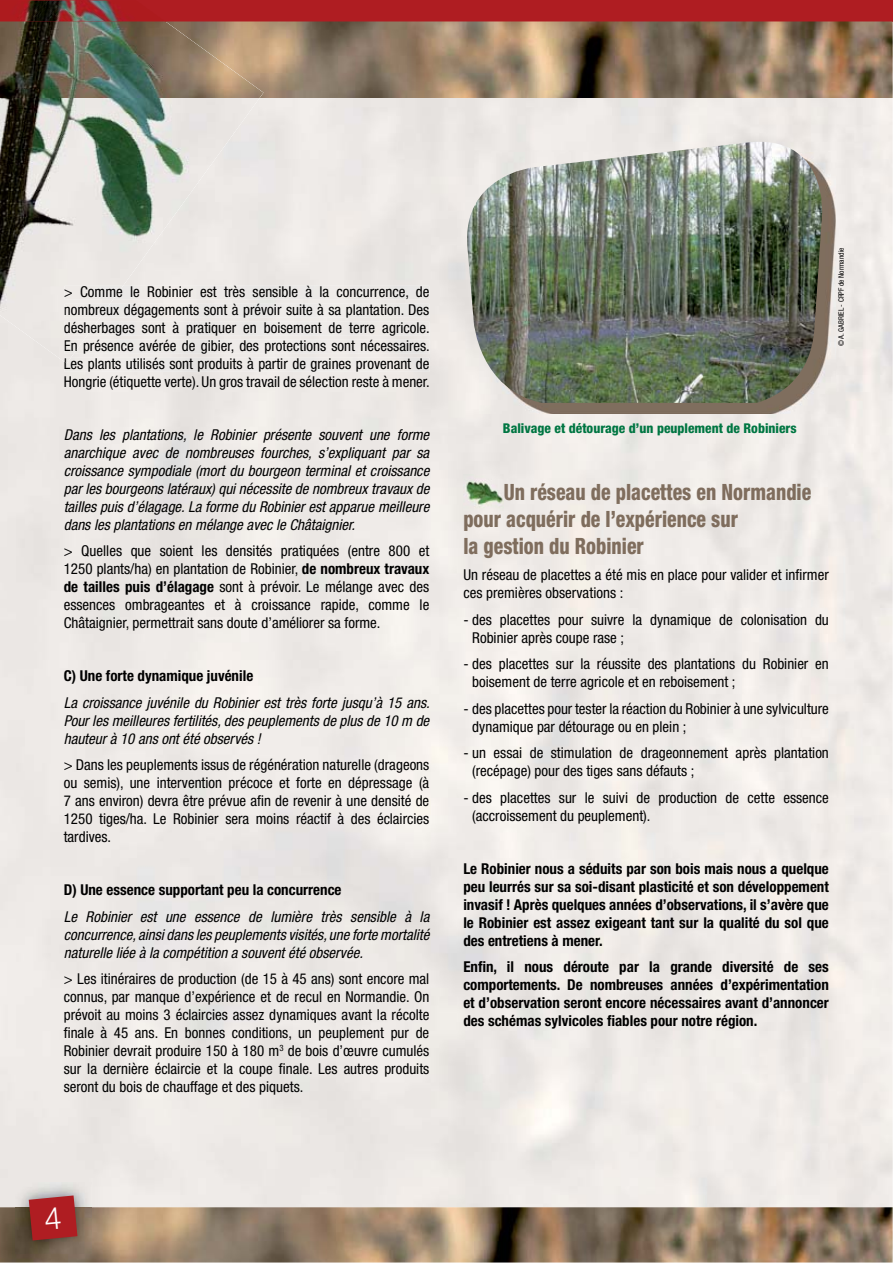
<style>
.page{position:relative;width:893px;height:1263px;background:#fff}
.page>*{position:absolute;margin:0;border:0;box-sizing:border-box;transform-origin:0 0}
.t1{font:800 condensed 22.5px/27px "Helvetica Neue LT Std";color:#7f6d5d;scale:.88 1}
.t2{font:condensed 15px/18px "Helvetica Neue LT Std";color:#000}
.t3{font:italic condensed 15px/18px "Helvetica Neue LT Std";color:#000;text-align:justify}
.t4{font:700 condensed 15px/18px "Helvetica Neue LT Std";color:#000;text-align:justify}
.t5{font:800 condensed 13.5px "Helvetica Neue LT Std";color:#007642}
.t6{font:condensed 7.5px "Helvetica Neue LT Std";color:#000}
.s1{font-weight:700}
</style>
<div class="page">
<div style="left:260px;top:286px;width:169px;height:13px;background:#eae8e5"></div>
<div style="left:260px;top:304px;width:169px;height:14px;background:#ece9e6"></div>
<div style="left:260px;top:322px;width:169px;height:14px;background:#ece9e7"></div>
<div style="left:260px;top:340px;width:169px;height:14px;background:#ece9e8"></div>
<div style="left:0;top:0;width:893px;height:22px;background:#af1d22"></div>
<img style="left:264px;top:21px;width:629px;height:77px">
<img style="left:0;top:1207px;width:893px;height:56px">
<img style="left:15px;top:1182px;width:76px;height:72px">
<img style="left:463px;top:474px;width:41px;height:36px">
<img style="left:480px;top:152px;width:355px;height:262px">
<img style="left:461px;top:142px;width:366px;height:261px">
<img style="left:0;top:98px;width:260px;height:264px">
<img style="left:24px;top:0;width:96px;height:21px">
<img style="left:0;top:21px;width:264px;height:77px">
<img style="left:64px;top:286px;width:59px;height:13px">
<img style="left:65px;top:304px;width:45px;height:14px">
<img style="left:64px;top:322px;width:33px;height:14px">
<img style="left:65px;top:340px;width:19px;height:14px">
<svg style="left:65px;top:358px;width:6px;height:6px"></svg>
<svg style="left:29px;top:1195px;width:48px;height:45px;background:#a92b2e"></svg>
<p class="t2" style="left:64px;top:284px;width:368px;text-align:justify;text-indent:66px">le Robinier est très sensible à la concurrence, de nombreux dégagements sont à prévoir suite à sa plantation. Des désherbages sont à pratiquer en boisement de terre agricole.<br>En présence avérée de gibier, des protections sont nécessaires.<br>Les plants utilisés sont produits à partir de graines provenant de Hongrie (étiquette verte). Un gros travail de sélection reste à mener.</p>
<p class="t3" style="left:64px;top:427px;width:367px">Dans les plantations, le Robinier présente souvent une forme anarchique avec de nombreuses fourches, s’expliquant par sa croissance sympodiale (mort du bourgeon terminal et croissance par les bourgeons latéraux) qui nécessite de nombreux travaux de tailles puis d’élagage. La forme du Robinier est apparue meilleure dans les plantations en mélange avec le Châtaignier.</p>
<p class="t2" style="left:64px;top:543px;width:367px;text-align:justify">&gt; Quelles que soient les densités pratiquées (entre 800 et 1250 plants/ha) en plantation de Robinier, <span class="s1">de nombreux travaux de tailles puis d’élagage</span> sont à prévoir. Le mélange avec des essences ombrageantes et à croissance rapide, comme le Châtaignier, permettrait sans doute d’améliorer sa forme.</p>
<p class="t4" style="left:64px;top:668px;width:191px">C) Une forte dynamique juvénile</p>
<p class="t3" style="left:64px;top:695px;width:367px">La croissance juvénile du Robinier est très forte jusqu’à 15 ans.<br>Pour les meilleures fertilités, des peuplements de plus de 10 m de hauteur à 10 ans ont été observés !</p>
<p class="t2" style="left:64px;top:757px;width:367px;text-align:justify">&gt; Dans les peuplements issus de régénération naturelle (drageons ou semis), une intervention précoce et forte en dépressage (à 7 ans environ) devra être prévue afin de revenir à une densité de 1250 tiges/ha. Le Robinier sera moins réactif à des éclaircies tardives.</p>
<p class="t2" style="left:64px;top:284px;width:61px">&gt; Comme</p>
<p class="t4" style="left:64px;top:882px;width:279px">D) Une essence supportant peu la concurrence</p>
<p class="t3" style="left:64px;top:909px;width:367px">Le Robinier est une essence de lumière très sensible à la concurrence, ainsi dans les peuplements visités, une forte mortalité naturelle liée à la compétition a souvent été observée.</p>
<p class="t2" style="left:64px;top:971px;width:367px;text-align:justify">&gt; Les itinéraires de production (de 15 à 45 ans) sont encore mal connus, par manque d’expérience et de recul en Normandie. On prévoit au moins 3 éclaircies assez dynamiques avant la récolte finale à 45 ans. En bonnes conditions, un peuplement pur de Robinier devrait produire 150 à 180 m<sup>3</sup> de bois d’œuvre cumulés sur la dernière éclaircie et la coupe finale. Les autres produits seront du bois de chauffage et des piquets.</p>
<p class="t6" style="left:838px;top:346px;width:100px;rotate:-90deg">© A. GABRIEL - CRPF de Normandie</p>
<p class="t5" style="left:503px;top:423px;width:295px">Balivage et détourage d’un peuplement de Robiniers</p>
<h1 class="t1" style="left:463px;top:480px;width:397px;text-indent:41px">Un réseau de placettes en Normandie pour acquérir de l’expérience sur<br>la gestion du Robinier</h1>
<p class="t2" style="left:463px;top:567px;width:367px">Un réseau de placettes a été mis en place pour valider et infirmer ces premières observations :</p>
<p class="t2" style="left:472px;top:612px;width:358px;text-indent:-9px">- des placettes pour suivre la dynamique de colonisation du<br>Robinier après coupe rase ;</p>
<p class="t2" style="left:472px;top:656px;width:358px;text-indent:-9px">- des placettes sur la réussite des plantations du Robinier en boisement de terre agricole et en reboisement ;</p>
<p class="t2" style="left:472px;top:701px;width:358px;text-indent:-9px">- des placettes pour tester la réaction du Robinier à une sylviculture dynamique par détourage ou en plein ;</p>
<p class="t2" style="left:472px;top:745px;width:358px;text-indent:-9px">- un essai de stimulation de drageonnement après plantation (recépage) pour des tiges sans défauts ;</p>
<p class="t2" style="left:472px;top:790px;width:358px;text-indent:-9px">- des placettes sur le suivi de production de cette essence (accroissement du peuplement).</p>
<p class="t4" style="left:463px;top:861px;width:367px">Le Robinier nous a séduits par son bois mais nous a quelque peu leurrés sur sa soi-disant plasticité et son développement invasif ! Après quelques années d’observations, il s’avère que le Robinier est assez exigeant tant sur la qualité du sol que des entretiens à mener.</p>
<p class="t4" style="left:463px;top:959px;width:367px">Enfin, il nous déroute par la grande diversité de ses comportements. De nombreuses années d’expérimentation et d’observation seront encore nécessaires avant d’annoncer des schémas sylvicoles fiables pour notre région.</p>
</div>
